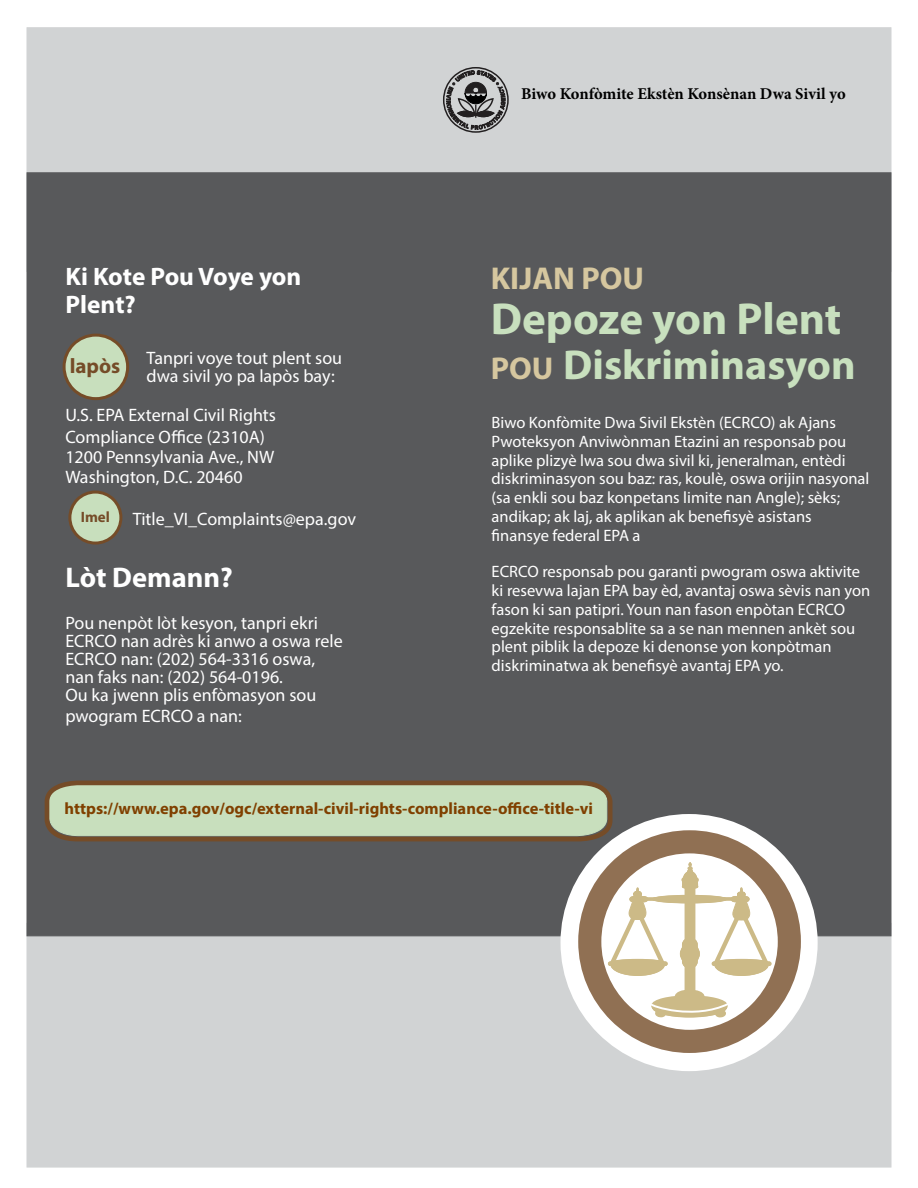
<style>
.page{position:relative;width:918px;height:1188px;background:#fff}
.page>*{position:absolute;margin:0;border:0;box-sizing:border-box;transform-origin:0 0}
.Paragraph_Style2{font:700 45px "Myriad Pro";color:#c8e0be}
.Paragraph_Style2-2{font:700 42px "Myriad Pro";color:#c8e0be}
.Paragraph_Style2-3{font:700 31.65px "Myriad Pro";color:#d6c79f}
.Paragraph_Style5{font:700 28.5px "Myriad Pro";color:#fff}
.Paragraph_Style1{font:700 25.35px "Myriad Pro";letter-spacing:-.01em;color:#fff}
.Paragraph_Style2-4{font:700 25.35px "Myriad Pro";color:#fff}
.Paragraph_Style2-5{font:700 21px "Myriad Pro";color:#754c28}
.Paragraph_Style2-6{font:18px/18px "Myriad Pro";color:#fff}
.Paragraph_Style3{font:18px/18px "Myriad Pro";color:#fff}
.Paragraph_Style4{font:18px "Myriad Pro";color:#fff}
.Paragraph_Style6{font:16.5px/18.8px "Myriad Pro";color:#fff}
.Paragraph_Style2-7{font:16.5px/18.8px "Myriad Pro";color:#fff}
.Paragraph_Style2-8{font:700 16.5px "Myriad Pro";color:#804000}
.Paragraph_Style2-9{font:700 16.5px "Minion Pro";letter-spacing:-.005em;color:#000}
.Paragraph_Style2-10{font:700 15px "Myriad Pro";color:#754c28}
.s1{font-size:31.65px;color:#d6c79f}
</style>
<div class="page">
<div style="left:27px;top:923px;width:864px;height:244px;background:#d1d3d4"></div>
<div style="left:27px;top:28px;width:864px;height:243px;background:#d1d3d4"></div>
<div style="left:27px;top:173px;width:864px;height:763px;background:#58595b"></div>
<svg style="left:547px;top:814px;width:284px;height:257px"></svg>
<svg style="left:567px;top:819px;width:245px;height:246px"></svg>
<div style="left:685px;top:884px;width:10px;height:122px;background:#ccba87"></div>
<svg style="left:649px;top:988px;width:81px;height:31px;background:#e1d7ba"></svg>
<svg style="left:606px;top:863px;width:167px;height:114px;background:#e8e0d0"></svg>
<svg style="left:44px;top:780px;width:571px;height:64px;background:#b2bd9e"></svg>
<svg style="left:68px;top:490px;width:55px;height:55px"></svg>
<svg style="left:62px;top:333px;width:67px;height:67px"></svg>
<svg style="left:443px;top:67px;width:66px;height:66px"></svg>
<p class="Paragraph_Style1" style="left:66px;top:260px;width:237px">Ki Kote Pou Voye yon</p>
<p class="Paragraph_Style2-4" style="left:66px;top:288px;width:72px">Plent?</p>
<p class="Paragraph_Style2-5" style="left:70px;top:352px;width:52px">lapòs</p>
<p class="Paragraph_Style3" style="left:147px;top:349px;width:197px">Tanpri voye tout plent sou dwa sivil yo pa lapòs bay:</p>
<p class="Paragraph_Style4" style="left:65px;top:404px;width:212px">U.S. EPA External Civil Rights</p>
<p class="Paragraph_Style2-6" style="left:65px;top:426px;width:210px;line-height:20.1px">Compliance Office (2310A)<br>1200 Pennsylvania Ave., NW<br>Washington, D.C. 20460</p>
<p class="Paragraph_Style2-10" style="left:81px;top:507px;width:31px">Imel</p>
<p class="Paragraph_Style2-6" style="left:133px;top:510px;width:225px">Title_VI_Complaints@epa.gov</p>
<p class="Paragraph_Style5" style="left:65px;top:559px;width:169px">Lòt Demann?</p>
<p class="Paragraph_Style2-6" style="left:65px;top:614px;width:279px">Pou nenpòt lòt kesyon, tanpri ekri<br>ECRCO nan adrès ki anwo a oswa rele<br>ECRCO nan: (202) 564-3316 oswa, nan faks nan: (202) 564-0196.</p>
<p class="Paragraph_Style2-6" style="left:65px;top:685px;width:252px;line-height:20.5px">Ou ka jwenn plis enfòmasyon sou pwogram ECRCO a nan:</p>
<p class="Paragraph_Style2-9" style="left:521px;top:82px;width:326px">Biwo Konfòmite Ekstèn Konsènan Dwa Sivil yo</p>
<p class="Paragraph_Style2-3" style="left:491px;top:258px;width:155px">KIJAN POU</p>
<p class="Paragraph_Style2" style="left:491px;top:290px;width:352px">Depoze yon Plent</p>
<p class="Paragraph_Style2-2" style="left:491px;top:338px;width:366px"><span class="s1">POU</span> Diskriminasyon</p>
<p class="Paragraph_Style6" style="left:492px;top:413px;width:379px">Biwo Konfòmite Dwa Sivil Ekstèn (ECRCO) ak Ajans Pwoteksyon Anviwònman Etazini an responsab pou aplike plizyè lwa sou dwa sivil ki, jeneralman, entèdi diskriminasyon sou baz: ras, koulè, oswa orijin nasyonal (sa enkli sou baz konpetans limite nan Angle); sèks; andikap; ak laj, ak aplikan ak benefisyè asistans finansye federal EPA a</p>
<p class="Paragraph_Style2-7" style="left:492px;top:562px;width:380px">ECRCO responsab pou garanti pwogram oswa aktivite ki resevwa lajan EPA bay èd, avantaj oswa sèvis nan yon fason ki san patipri. Youn nan fason enpòtan ECRCO egzekite responsablite sa a se nan mennen ankèt sou plent piblik la depoze ki denonse yon konpòtman diskriminatwa ak benefisyè avantaj EPA yo.</p>
<p class="Paragraph_Style2-8" style="left:65px;top:797px;width:530px">https://www.epa.gov/ogc/external-civil-rights-compliance-office-title-vi</p>
</div>
